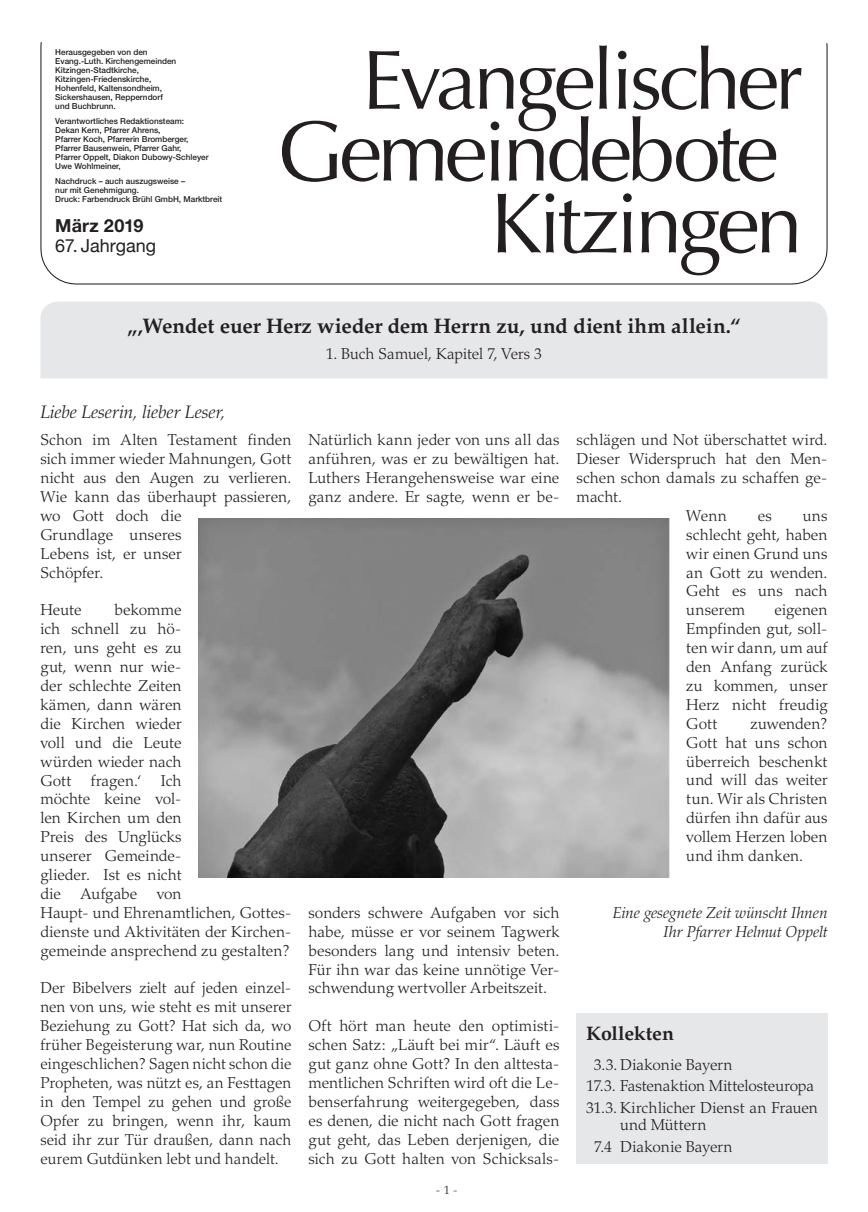
<style>
.page{position:relative;width:868px;height:1212px;background:#fff}
.page>*{position:absolute;margin:0;border:0;box-sizing:border-box;transform-origin:0 0}
.t1{font:85.5px/71.8px "Optima CE";letter-spacing:-.05em;color:#231f20;text-align:right}
.t2{font:84px "Optima CE";letter-spacing:-.05em;color:#231f20}
.t3{font:700 21px "Palatino";letter-spacing:-.005em;color:#231f20}
.t4{font:700 19.5px "Palatino";letter-spacing:-.005em;color:#231f20}
.t5{font:italic 300 18px "Palatino";color:#231f20}
.t6{font:18px "Helvetica Neue";color:#231f20}
.t7{font:700 18px "Helvetica Neue";letter-spacing:.01em;color:#231f20}
.t8{font:300 15.75px/18.9px "Palatino";color:#231f20;text-align:justify}
.t9{font:300 15.75px/21.5px "Palatino LT";color:#231f20}
.t10{font:italic 300 15.75px/18.9px "Palatino";letter-spacing:.005em;color:#231f20;text-align:right}
.t11{font:300 12px "Palatino LT";color:#231f20}
.t12{font:500 8.25px/9px "Helvetica Neue";color:#231f20}
.s1{color:#fff}
</style>
<div class="page">
<svg style="left:40px;top:42px;width:788px;height:243px"></svg>
<div style="left:40px;top:301px;width:787px;height:77px;background:#e6e7e9"></div>
<div style="left:576px;top:1013px;width:251px;height:151px;background:#e6e7e9"></div>
<img style="left:199px;top:519px;width:470px;height:359px">
<p class="t12" style="left:55px;top:48px;width:122px">Herausgegeben von den<br>Evang.-Luth. Kirchengemeinden<br>Kitzingen-Stadtkirche,<br>Kitzingen-Friedenskirche,<br>Hohenfeld, Kaltensondheim,<br>Sickershausen, Repperndorf und Buchbrunn.</p>
<p class="t12" style="left:55px;top:117px;width:155px">Verantwortliches Redaktionsteam:<br>Dekan Kern, Pfarrer Ahrens,<br>Pfarrer Koch, Pfarrerin Bromberger,<br>Pfarrer Bausenwein, Pfarrer Gahr,<br>Pfarrer Oppelt, Diakon Dubowy-Schleyer<br>Uwe Wohlmeiner,</p>
<p class="t12" style="left:55px;top:177px;width:168px">Nachdruck – auch auszugsweise –<br>nur mit Genehmigung.<br>Druck: Farbendruck Brühl GmbH, Marktbreit</p>
<p class="t7" style="left:55px;top:215px;width:90px">März 2019</p>
<p class="t6" style="left:55px;top:232px;width:102px">67. Jahrgang</p>
<h2 class="t2" style="left:361px;top:29px;width:442px">Evangelischer</h2>
<h1 class="t1" style="left:277px;top:116px;width:527px">Gemeindebote<span class="s1">r<br></span>Kitzingen</h1>
<h3 class="t3" style="left:127px;top:308px;width:614px">„‚Wendet euer Herz wieder dem Herrn zu, und dient ihm allein.“</h3>
<p class="t8" style="left:326px;top:344px;width:217px">1. Buch Samuel, Kapitel 7, Vers 3</p>
<p class="t5" style="left:40px;top:401px;width:186px">Liebe Leserin, lieber Leser,</p>
<p class="t8" style="left:40px;top:431px;width:252px;text-align:left">Schon im Alten Testament finden sich immer wieder Mahnungen, Gott nicht aus den Augen zu verlieren.<br>Wie kann das überhaupt passieren, wo Gott doch die<br>Grundlage unseres<br>Lebens ist, er unser<br>Schöpfer.</p>
<p class="t8" style="left:40px;top:601px;width:43px">Heute</p>
<p class="t8" style="left:40px;top:601px;width:252px;text-align:left;text-indent:74px">bekomme<br>ich schnell zu hö-<br>ren‚ uns geht es zu<br>gut, wenn nur wie-<br>der schlechte Zeiten<br>kämen, dann wären<br>die Kirchen wieder<br>voll und die Leute<br>würden wieder nach<br>Gott fragen.‘ Ich<br>möchte keine vol-<br>len Kirchen um den<br>Preis des Unglücks<br>unserer Gemeinde-<br>glieder. Ist es nicht<br>die Aufgabe von<br>Haupt- und Ehrenamtlichen, Gottes&shy;dienste und Aktivitäten der Kirchen&shy;gemeinde ansprechend zu gestalten?</p>
<p class="t8" style="left:40px;top:979px;width:252px">Der Bibelvers zielt auf jeden einzel&shy;nen von uns, wie steht es mit unserer Beziehung zu Gott? Hat sich da, wo früher Begeisterung war, nun Routine eingeschlichen? Sagen nicht schon die Propheten, was nützt es, an Festtagen in den Tempel zu gehen und große Opfer zu bringen, wenn ihr, kaum seid ihr zur Tür draußen, dann nach eurem Gutdünken lebt und handelt.</p>
<p class="t8" style="left:308px;top:431px;width:252px">Natürlich kann jeder von uns all das anführen, was er zu bewältigen hat.<br>Luthers Herangehensweise war eine ganz andere. Er sagte, wenn er be-</p>
<p class="t8" style="left:308px;top:903px;width:252px">sonders schwere Aufgaben vor sich habe, müsse er vor seinem Tagwerk besonders lang und intensiv beten.<br>Für ihn war das keine unnötige Ver&shy;schwendung wertvoller Arbeitszeit.</p>
<p class="t8" style="left:308px;top:1017px;width:252px">Oft hört man heute den optimisti&shy;schen Satz: „Läuft bei mir“. Läuft es gut ganz ohne Gott? In den alttesta&shy;mentlichen Schriften wird oft die Le&shy;benserfahrung weitergegeben, dass es denen, die nicht nach Gott fragen gut geht, das Leben derjenigen, die sich zu Gott halten von Schicksals-</p>
<p class="t11" style="left:435px;top:1183px;width:24px">- 1 -</p>
<p class="t8" style="left:576px;top:431px;width:252px">schlägen und Not überschattet wird.</p>
<p class="t8" style="left:576px;top:450px;width:252px">Dieser Widerspruch hat den Men-</p>
<p class="t8" style="left:576px;top:468px;width:252px">schen schon damals zu schaffen ge-</p>
<p class="t8" style="left:576px;top:487px;width:47px">macht.</p>
<p class="t8" style="left:686px;top:506px;width:42px">Wenn</p>
<p class="t8" style="left:757px;top:506px;width:16px">es</p>
<p class="t8" style="left:686px;top:506px;width:143px;text-indent:116px">uns schlecht geht, haben wir einen Grund uns an Gott zu wenden.<br>Geht es uns nach unserem</p>
<p class="t8" style="left:686px;top:601px;width:143px;text-indent:88px">eigenen Empfinden gut, soll&shy;ten wir dann, um auf den Anfang zurück zu kommen, unser Herz nicht freudig Gott</p>
<p class="t8" style="left:686px;top:714px;width:143px;text-indent:64px">zuwenden?<br>Gott hat uns schon überreich beschenkt und will das weiter tun. Wir als Christen dürfen ihn dafür aus vollem Herzen loben und ihm danken.</p>
<p class="t10" style="left:612px;top:903px;width:216px">Eine gesegnete Zeit wünscht Ihnen<br>Ihr Pfarrer Helmut Oppelt</p>
<p class="t4" style="left:586px;top:1016px;width:89px">Kollekten</p>
<p class="t9" style="left:586px;top:1054px;width:233px;text-indent:8px">3.3. Diakonie Bayern<br>17.3. Fastenaktion Mittelosteuropa<br>31.3. Kirchlicher Dienst an Frauen</p>
<p class="t9" style="left:594px;top:1114px;width:140px;text-align:center">und Müttern<br>7.4 Diakonie Bayern</p>
</div>
